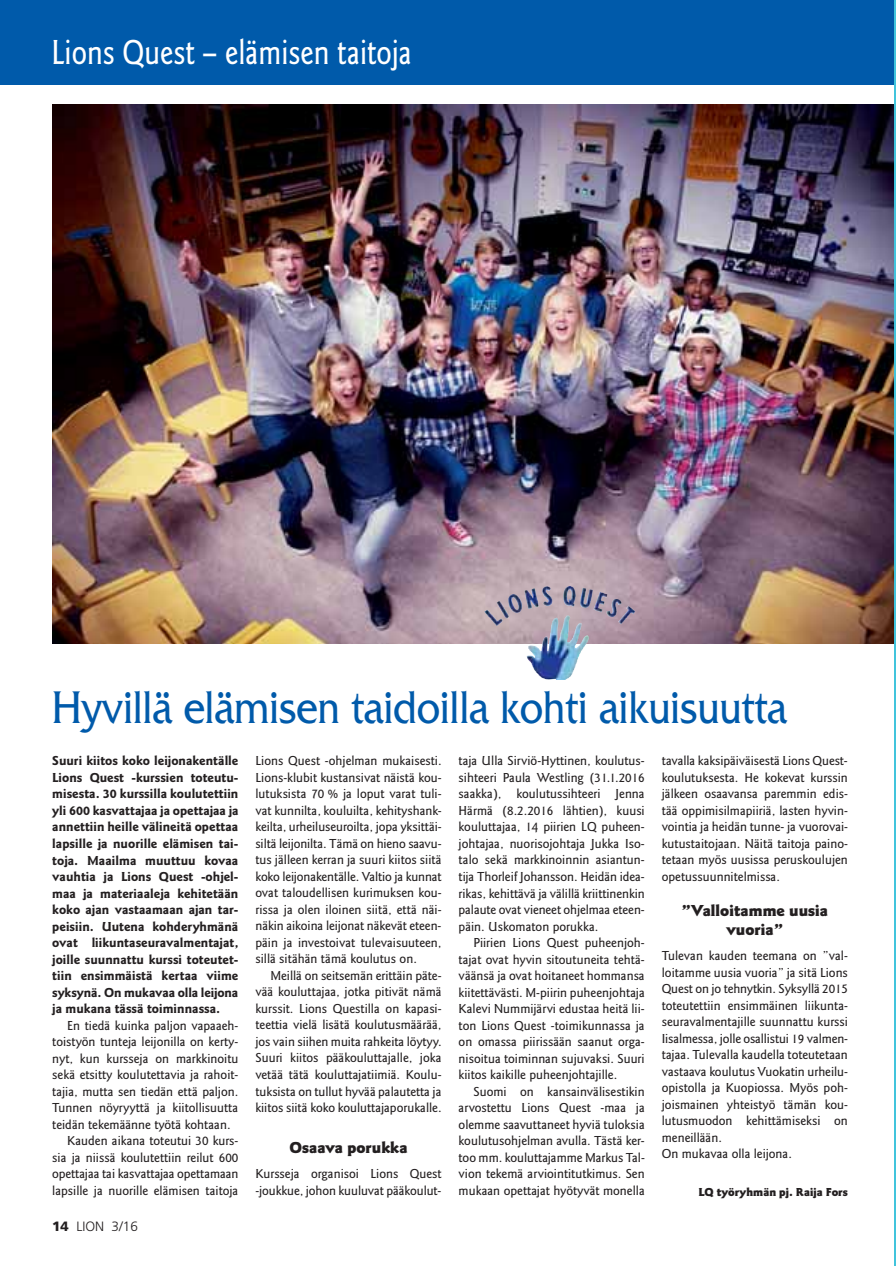
<style>
.page{position:relative;width:896px;height:1266px;background:#fff}
.page>*{position:absolute;margin:0;border:0;box-sizing:border-box;transform-origin:0 0}
.t1{font:48px "Friz Quadrata";color:#005aaa;scale:.85 1}
.t2{font:500 36px "Goudy Sans";color:#fff;scale:.85 1}
.t3{font:900 16.5px/18.8px "Goudy Sans";color:#231f20;text-align:center}
.t4{font:500 13.5px/16.5px "Goudy Sans";color:#231f20;text-align:justify}
.t5{font:700 13.5px/16.5px "Goudy Sans";color:#231f20;text-align:justify}
.t6{font:300 13.5px "Frutiger LT Std";color:#231f20}
.t7{font:900 12px "Goudy Sans";color:#231f20}
.s1{font-weight:900}
</style>
<div class="page">
<div style="left:0;top:0;width:894px;height:84px;background:#005aaa"></div>
<hr style="left:894px;top:0;width:1px;height:1265px;background:#41c4dc">
<img style="left:52px;top:105px;width:842px;height:538px">
<img style="left:507px;top:586px;width:100px;height:28px">
<h2 class="t2" style="left:52px;top:38px;width:425px">Lions Quest – elämisen taitoja</h2>
<h1 class="t1" style="left:52px;top:688px;width:865px">Hyvillä elämisen taidoilla kohti aikuisuutta</h1>
<p class="t5" style="left:52px;top:754px;width:188px">Suuri kiitos koko leijonakentälle Lions Quest -kurssien toteutu&shy;misesta. 30 kurssilla koulutettiin yli 600 kasvattajaa ja opettajaa ja annettiin heille välineitä opettaa lapsille ja nuorille elämisen tai&shy;toja. Maailma muuttuu kovaa vauhtia ja Lions Quest -ohjel&shy;maa ja mate riaa leja kehitetään koko ajan vastaamaan ajan tar&shy;peisiin. Uutena kohderyhmänä ovat liikuntaseuravalmentajat, joille suunnattu kurssi toteutet&shy;tiin ensimmäistä kertaa viime syksynä. On mukavaa olla leijona ja mukana tässä toiminnassa.</p>
<p class="t4" style="left:67px;top:1018px;width:173px">En tiedä kuinka paljon vapaaeh-</p>
<p class="t4" style="left:52px;top:1034px;width:188px">toistyön tunteja leijonilla on kerty-</p>
<p class="t4" style="left:52px;top:1051px;width:188px">nyt, kun kursseja on markkinoitu</p>
<p class="t4" style="left:52px;top:1067px;width:188px">sekä etsitty koulutettavia ja rahoit-</p>
<p class="t4" style="left:52px;top:1084px;width:188px">tajia, mutta sen tiedän että paljon.</p>
<p class="t4" style="left:52px;top:1100px;width:187px">Tunnen nöyryyttä ja kiitollisuutta</p>
<p class="t4" style="left:52px;top:1117px;width:180px">teidän tekemäänne työtä kohtaan.</p>
<p class="t4" style="left:67px;top:1133px;width:173px">Kauden aikana toteutui 30 kurs-</p>
<p class="t4" style="left:52px;top:1150px;width:188px">sia ja niissä koulutettiin reilut 600</p>
<p class="t4" style="left:52px;top:1166px;width:188px">opettajaa tai kasvattajaa opettamaan</p>
<p class="t4" style="left:52px;top:1183px;width:188px">lapsille ja nuorille elämisen taitoja</p>
<p class="t6" style="left:52px;top:1219px;width:87px"><span class="s1">14</span> LION 3/16</p>
<p class="t4" style="left:255px;top:754px;width:188px">Lions Quest -ohjelman mukaisesti.<br>Lions-klubit kustansivat näistä kou&shy;lutuksista 70 % ja loput varat tuli&shy;vat kunnilta, kouluilta, kehityshank&shy;keilta, urheiluseuroilta, jopa yksittäi&shy;siltä leijonilta. Tämä on hieno saavu&shy;tus jälleen kerran ja suuri kiitos siitä koko leijonakentälle. Valtio ja kunnat ovat taloudellisen kurimuksen kou&shy;rissa ja olen iloinen siitä, että näi&shy;näkin aikoina leijonat näkevät eteen&shy;päin ja investoivat tulevaisuuteen, sillä sitähän tämä koulutus on.</p>
<p class="t4" style="left:255px;top:968px;width:188px;text-indent:15px">Meillä on seitsemän erittäin päte&shy;vää kouluttajaa, jotka pitivät nämä kurssit. Lions Questilla on kapasi&shy;teettia vielä lisätä koulutusmäärää, jos vain siihen muita rahkeita löytyy.<br>Suuri kiitos pääkouluttajalle, joka vetää tätä kouluttajatiimiä. Koulu&shy;tuksista on tullut hyvää palautetta ja kiitos siitä koko kouluttajaporukalle.</p>
<p class="t3" style="left:289px;top:1139px;width:119px">Osaava porukka</p>
<p class="t4" style="left:255px;top:1166px;width:188px">Kursseja organisoi Lions Quest -joukkue, johon kuuluvat pääkoulut-</p>
<p class="t4" style="left:458px;top:754px;width:188px">taja Ulla Sirviö-Hyttinen, koulutus&shy;sihteeri Paula Westling (31.1.2016 saakka), koulutussihteeri Jenna Härmä (8.2.2016 lähtien), kuusi kouluttajaa, 14 piirien LQ puheen&shy;johtajaa, nuorisojohtaja Jukka Iso&shy;talo sekä markkinoinnin asiantun&shy;tija Thorleif Johansson. Heidän idea&shy;rikas, kehittävä ja välillä kriittinenkin palaute ovat vieneet ohjelmaa eteen&shy;päin. Uskomaton porukka.</p>
<p class="t4" style="left:458px;top:935px;width:188px;text-indent:15px">Piirien Lions Quest puheenjoh&shy;tajat ovat hyvin sitoutuneita tehtä&shy;väänsä ja ovat hoitaneet hommansa kiitettävästi. M-piirin puheenjohtaja Kalevi Nummijärvi edustaa heitä lii&shy;ton Lions Quest -toimikunnassa ja on omassa piirissään saanut orga&shy;nisoitua toiminnan sujuvaksi. Suuri kiitos kaikille puheenjohtajille.</p>
<p class="t4" style="left:458px;top:1084px;width:188px;text-indent:15px">Suomi on kansainvälisestikin arvostettu Lions Quest -maa ja olemme saavuttaneet hyviä tuloksia koulutusohjelman avulla. Tästä ker&shy;too mm. kouluttajamme Markus Tal&shy;vion tekemä arviointitutkimus. Sen mukaan opettajat hyötyvät monella</p>
<p class="t4" style="left:661px;top:754px;width:188px">tavalla kaksipäiväisestä Lions Quest&shy;koulutuksesta. He kokevat kurssin jälkeen osaavansa paremmin edis&shy;tää oppimisilmapiiriä, lasten hyvin&shy;vointia ja heidän tunne- ja vuorovai&shy;kutustaitojaan. Näitä taitoja paino&shy;tetaan myös uusissa peruskoulujen opetussuunnitelmissa.</p>
<p class="t3" style="left:681px;top:902px;width:148px">”Valloitamme uusia vuoria”</p>
<p class="t4" style="left:661px;top:948px;width:188px;text-align:left">Tulevan kauden teemana on ”val&shy;loitamme uusia vuoria” ja sitä Lions Quest on jo tehnytkin. Syksyllä 2015 toteutettiin ensimmäinen liikunta&shy;seuravalmentajille suunnattu kurssi Iisalmessa, jolle osallistui 19 valmen&shy;tajaa. Tulevalla kaudella toteutetaan vastaava koulutus Vuokatin urheilu&shy;opistolla ja Kuopiossa. Myös poh&shy;joismainen yhteistyö tämän kou&shy;lutusmuodon kehittämiseksi on meneillään.<br>On mukavaa olla leijona.</p>
<p class="t7" style="left:698px;top:1187px;width:151px">LQ työryhmän pj. Raija Fors</p>
</div>
